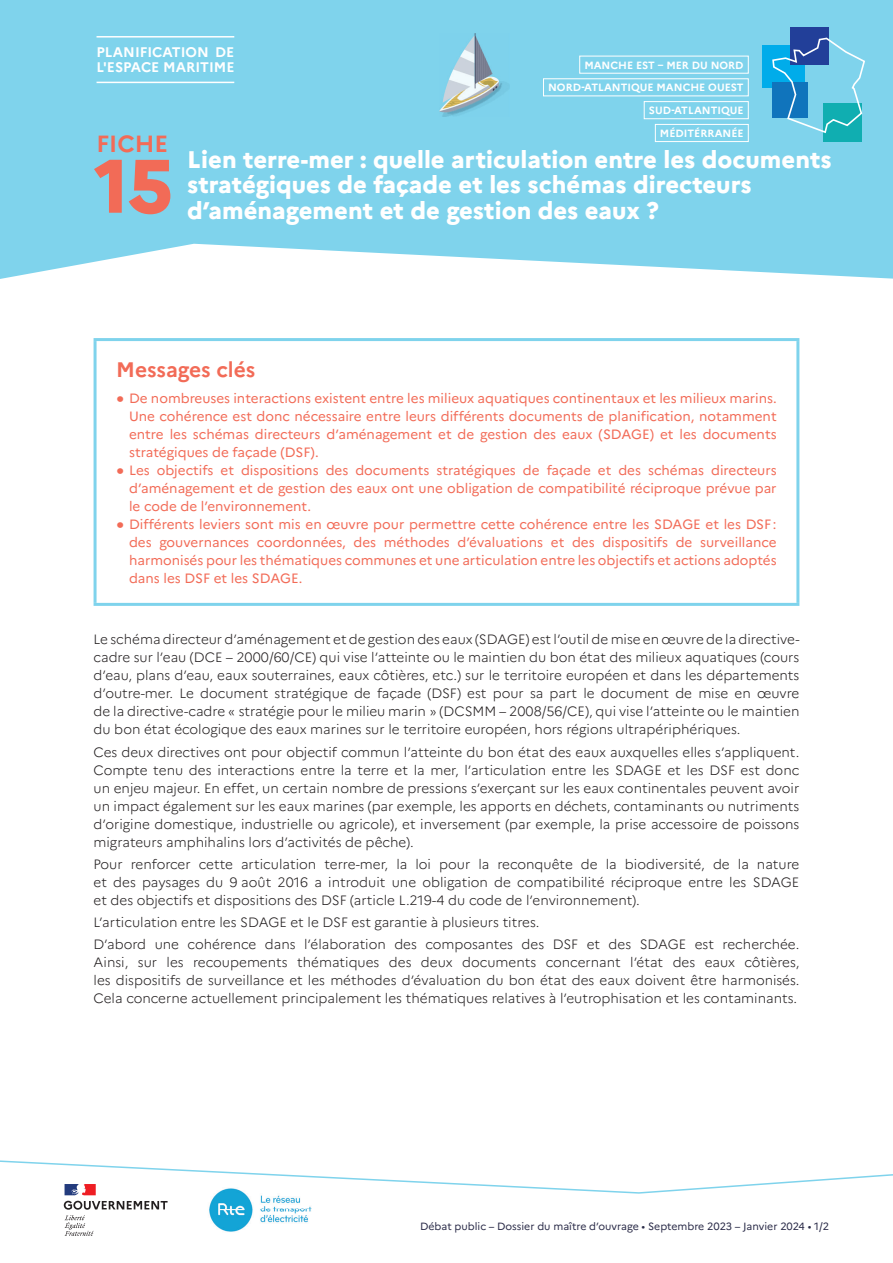
<style>
.page{position:relative;width:893px;height:1263px;background:#fff}
.page>*{position:absolute;margin:0;border:0;box-sizing:border-box;transform-origin:0 0}
.t1{font:800 75.6px "Marianne";color:#f26b57}
.t2{font:800 24px/25.5px "Marianne";color:#fff}
.t3{font:700 23.4px "Marianne";color:#f26b57}
.t4{font:700 21px "Marianne";letter-spacing:-.005em;color:#f26b57}
.t5{font:700 13.95px/14.4px "Marianne";color:#fff}
.t6{font:300 13.5px/18px "Marianne";color:#231f20;text-align:justify}
.t7{font:13.5px/18px "Marianne";color:#f26b57;text-align:justify}
.t8{font:700 10.5px/22.6px "Marianne";color:#fff;text-align:right}
.t9{font:10.5px "Marianne";color:#2a2b48}
.s1{font-weight:300;font-size:27px}
</style>
<div class="page">
<svg style="left:0;top:0;width:893px;height:279px;background:#88d6ed"></svg>
<hr style="left:97px;top:82px;width:137px;height:1px;background:#fff">
<hr style="left:97px;top:36px;width:137px;height:2px;background:#fff">
<div style="left:579px;top:56px;width:170px;height:18px;border:1px solid #fff"></div>
<div style="left:543px;top:78px;width:206px;height:18px;border:1px solid #fff"></div>
<div style="left:762px;top:46px;width:43px;height:42px;background:#00acea"></div>
<div style="left:823px;top:104px;width:38px;height:38px;background:#10aeb1"></div>
<div style="left:790px;top:27px;width:38px;height:37px;background:#223f99"></div>
<svg style="left:771px;top:37px;width:95px;height:97px"></svg>
<div style="left:655px;top:124px;width:94px;height:18px;border:1px solid #fff"></div>
<div style="left:644px;top:101px;width:105px;height:18px;border:1px solid #fff"></div>
<img style="left:440px;top:33px;width:69px;height:83px">
<svg style="left:0;top:1160px;width:893px;height:35px"></svg>
<svg style="left:64px;top:1201px;width:104px;height:35px"></svg>
<img style="left:197px;top:1182px;width:127px;height:50px">
<hr style="left:94px;top:341px;width:3px;height:262px;background:#7fd3ec">
<hr style="left:94px;top:338px;width:705px;height:3px;background:#7fd3ec">
<hr style="left:796px;top:341px;width:3px;height:262px;background:#7fd3ec">
<hr style="left:94px;top:603px;width:705px;height:3px;background:#7fd3ec">
<p class="t5" style="left:97px;top:45px;width:140px">PLANIFICATION DE<br>L'ESPACE MARITIME</p>
<p class="t8" style="left:548px;top:53px;width:197px">MANCHE EST – MER DU NORD<br>NORD-ATLANTIQUE MANCHE OUEST</p>
<p class="t8" style="left:660px;top:122px;width:85px">MÉDITÉRRANÉE</p>
<p class="t8" style="left:649px;top:99px;width:96px">SUD-ATLANTIQUE</p>
<h3 class="t3" style="left:97px;top:129px;width:73px">FICHE</h3>
<h2 class="t2" style="left:187px;top:146px;width:646px">Lien terre-mer : quelle articulation entre les documents stratégiques de façade et les schémas directeurs d’aménagement et de gestion des eaux ?</h2>
<h1 class="t1" style="left:94px;top:140px;width:81px">15</h1>
<h3 class="t4" style="left:116px;top:356px;width:141px">Messages clés</h3>
<p class="t7" style="left:129px;top:389px;width:649px;text-indent:-13px"><span class="s1">•</span> De nombreuses interactions existent entre les milieux aquatiques continentaux et les milieux marins.<br>Une cohérence est donc nécessaire entre leurs différents documents de planification, notamment entre les schémas directeurs d’aménagement et de gestion des eaux (SDAGE) et les documents stratégiques de façade (DSF).</p>
<p class="t7" style="left:129px;top:461px;width:649px;text-indent:-13px"><span class="s1">•</span> Les objectifs et dispositions des documents stratégiques de façade et des schémas directeurs d’aménagement et de gestion des eaux ont une obligation de compatibilité réciproque prévue par le code de l’environnement.</p>
<p class="t7" style="left:129px;top:515px;width:649px;text-indent:-13px"><span class="s1">•</span> Différents leviers sont mis en œuvre pour permettre cette cohérence entre les SDAGE et les DSF : des gouvernances coordonnées, des méthodes d’évaluations et des dispositifs de surveillance harmonisés pour les thématiques communes et une articulation entre les objectifs et actions adoptés dans les DSF et les SDAGE.</p>
<p class="t6" style="left:94px;top:630px;width:707px">Le schéma directeur d’aménagement et de gestion des eaux (SDAGE) est l’outil de mise en œuvre de la directive&shy;cadre sur l’eau (DCE – 2000/60/CE) qui vise l’atteinte ou le maintien du bon état des milieux aquatiques (cours d’eau, plans d’eau, eaux souterraines, eaux côtières, etc.) sur le territoire européen et dans les départements d’outre-mer. Le document stratégique de façade (DSF) est pour sa part le document de mise en œuvre de la directive-cadre « stratégie pour le milieu marin » (DCSMM – 2008/56/CE), qui vise l’atteinte ou le maintien du bon état écologique des eaux marines sur le territoire européen, hors régions ultrapériphériques.</p>
<p class="t6" style="left:94px;top:743px;width:707px">Ces deux directives ont pour objectif commun l’atteinte du bon état des eaux auxquelles elles s’appliquent.<br>Compte tenu des interactions entre la terre et la mer, l’articulation entre les SDAGE et les DSF est donc un enjeu majeur. En effet, un certain nombre de pressions s’exerçant sur les eaux continentales peuvent avoir un impact également sur les eaux marines (par exemple, les apports en déchets, contaminants ou nutriments d’origine domestique, industrielle ou agricole), et inversement (par exemple, la prise accessoire de poissons migrateurs amphihalins lors d’activités de pêche).</p>
<p class="t6" style="left:94px;top:855px;width:707px">Pour renforcer cette articulation terre-mer, la loi pour la reconquête de la biodiversité, de la nature et des paysages du 9 août 2016 a introduit une obligation de compatibilité réciproque entre les SDAGE et des objectifs et dispositions des DSF (article L.219-4 du code de l’environnement).</p>
<p class="t6" style="left:94px;top:911px;width:707px;line-height:22.2px">L’articulation entre les SDAGE et le DSF est garantie à plusieurs titres.<br>D’abord une cohérence dans l’élaboration des composantes des DSF et des SDAGE est recherchée.</p>
<p class="t6" style="left:94px;top:953px;width:707px">Ainsi, sur les recoupements thématiques des deux documents concernant l’état des eaux côtières, les dispositifs de surveillance et les méthodes d’évaluation du bon état des eaux doivent être harmonisés.<br>Cela concerne actuellement principalement les thématiques relatives à l’eutrophisation et les contaminants.</p>
<p class="t9" style="left:420px;top:1220px;width:411px">Débat public – Dossier du maître d’ouvrage • Septembre 2023 – Janvier 2024 • 1/2</p>
</div>
